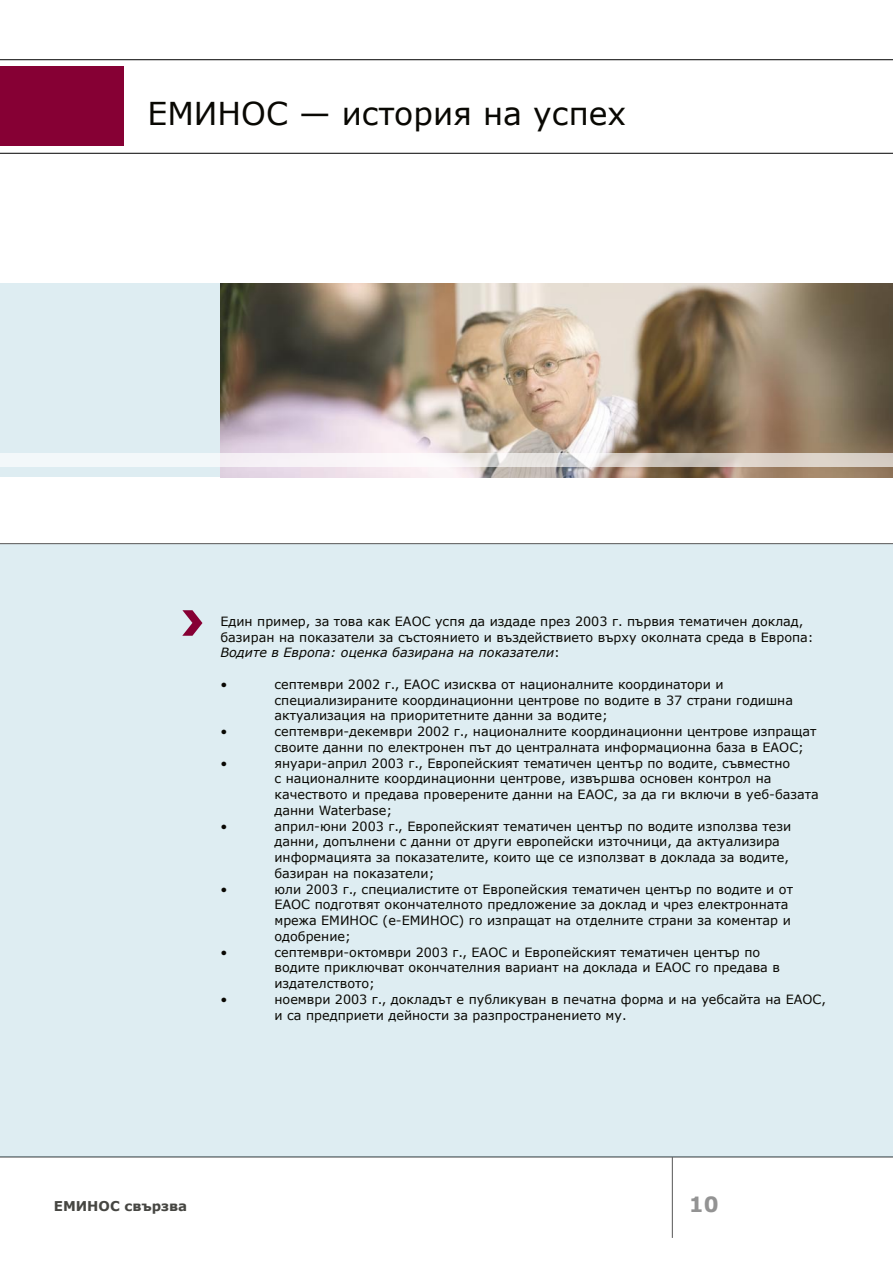
<style>
.page{position:relative;width:893px;height:1263px;background:#fff}
.page>*{position:absolute;margin:0;border:0;box-sizing:border-box;transform-origin:0 0}
.Page_Title{font:31.5px "Verdana";color:#090803}
.t1{font:700 21px "Verdana";color:#939393}
.t2{font:700 13.5px "Verdana";color:#464642}
.Text{font:12.75px/15.8px "Verdana";color:#090803}
.s1{font-style:italic}
</style>
<div class="page">
<hr style="left:672px;top:1157px;width:1px;height:81px;background:#565656">
<div style="left:0;top:283px;width:228px;height:194px;background:#deedf2"></div>
<div style="left:0;top:67px;width:124px;height:79px;background:#860034"></div>
<hr style="left:0;top:153px;width:893px;height:1px;background:#000">
<hr style="left:0;top:59px;width:893px;height:1px;background:#000">
<div style="left:0;top:544px;width:893px;height:613px;background:#deedf2"></div>
<svg style="left:182px;top:610px;width:20px;height:26px"></svg>
<hr style="left:0;top:543px;width:893px;height:1px;background:#565656">
<img style="left:220px;top:283px;width:673px;height:194px">
<svg style="left:0;top:453px;width:893px;height:13px;fill:#f3f0f5"></svg>
<p class="Page_Title" style="left:147px;top:93px;width:480px">ЕМИНОС — история на успех</p>
<p class="Text" style="left:220px;top:613px;width:595px">Един пример, за това как ЕАОС успя да издаде през 2003 г. първия тематичен доклад, базиран на показатели за състоянието и въздействието върху околната среда в Европа:<br><span class="s1">Водите в Европа: оценка базирана на показатели</span>:</p>
<p class="Text" style="left:220px;top:676px;width:8px">•</p>
<p class="Text" style="left:274px;top:676px;width:520px">септември 2002 г., ЕАОС изисква от националните координатори и специализираните координационни центрове по водите в 37 страни годишна актуализация на приоритетните данни за водите;</p>
<p class="Text" style="left:220px;top:723px;width:8px">•</p>
<p class="Text" style="left:274px;top:723px;width:544px">септември-декември 2002 г., националните координационни центрове изпращат своите данни по електронен път до централната информационна база в ЕАОС;</p>
<p class="Text" style="left:220px;top:755px;width:8px">•</p>
<p class="Text" style="left:274px;top:755px;width:546px">януари-април 2003 г., Европейският тематичен център по водите, съвместно<br>с националните координационни центрове, извършва основен контрол на качеството и предава проверените данни на ЕАОС, за да ги включи в уеб-базата данни Waterbase;</p>
<p class="Text" style="left:220px;top:818px;width:8px">•</p>
<p class="Text" style="left:274px;top:818px;width:518px">април-юни 2003 г., Европейският тематичен център по водите използва тези данни, допълнени с данни от други европейски източници, да актуализира информацията за показателите, които ще се използват в доклада за водите, базиран на показатели;</p>
<p class="Text" style="left:220px;top:881px;width:8px">•</p>
<p class="Text" style="left:274px;top:881px;width:520px">юли 2003 г., специалистите от Европейския тематичен център по водите и от ЕАОС подготвят окончателното предложение за доклад и чрез електронната мрежа ЕМИНОС (e-ЕМИНОС) го изпращат на отделните страни за коментар и одобрение;</p>
<p class="Text" style="left:220px;top:944px;width:8px">•</p>
<p class="Text" style="left:274px;top:944px;width:507px">септември-октомври 2003 г., ЕАОС и Европейският тематичен център по водите приключват окончателния вариант на доклада и ЕАОС го предава в издателството;</p>
<p class="Text" style="left:220px;top:991px;width:8px">•</p>
<p class="Text" style="left:274px;top:991px;width:553px">ноември 2003 г., докладът е публикуван в печатна форма и на уебсайта на ЕАОС, и са предприети дейности за разпространението му.</p>
<p class="t2" style="left:54px;top:1198px;width:135px">ЕМИНОС свързва</p>
<h2 class="t1" style="left:689px;top:1191px;width:31px">10</h2>
</div>
